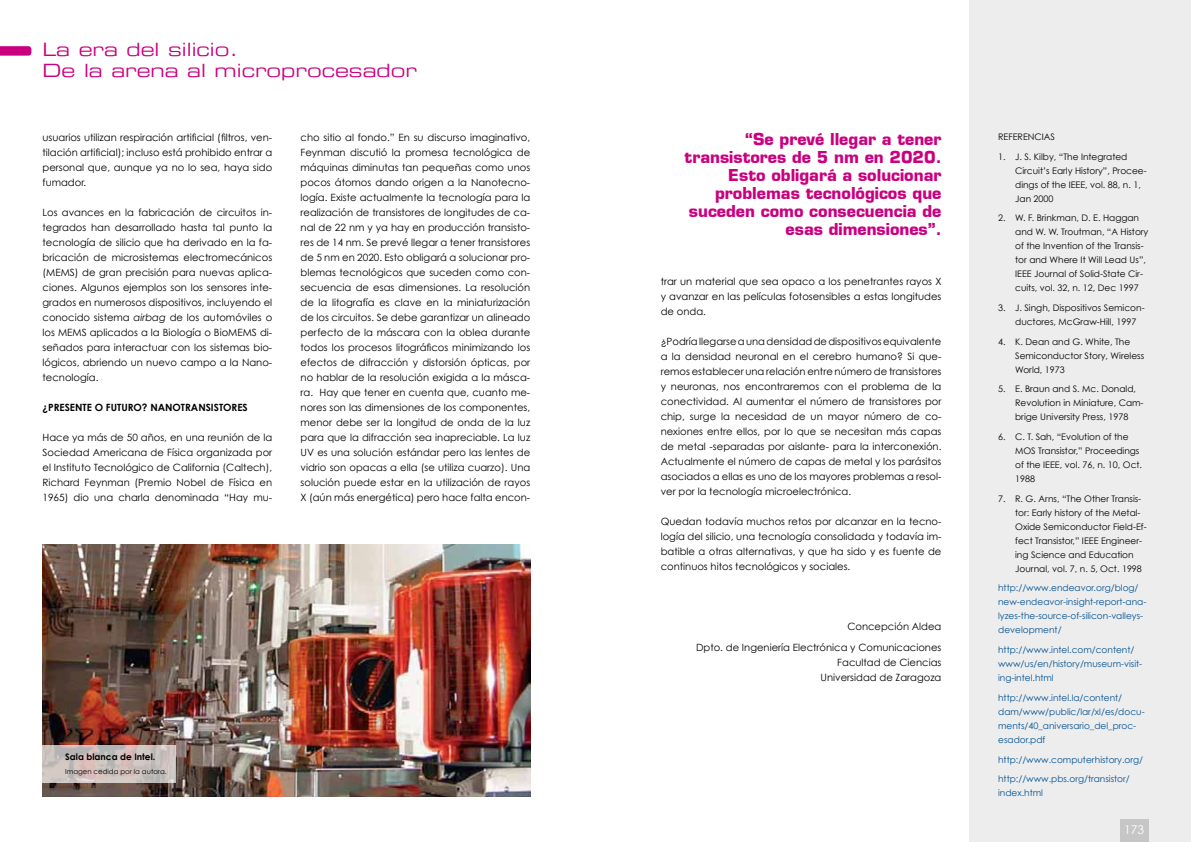
<style>
.page{position:relative;width:1191px;height:842px;background:#fff}
.page>*{position:absolute;margin:0;border:0;box-sizing:border-box;transform-origin:0 0}
.t1{font:18px/21px "Eurostile Extended Two";color:#ca007f}
.t2{font:700 16px/18px "Eurostile";color:#ca007f;text-align:right}
.t3{font:12px "Century Gothic";color:#fff}
.t4{font:10px/15px "Century Gothic";color:#000;text-align:justify}
.t5{font:700 10px "Century Gothic";color:#000}
.t6{font:9px/14px "Century Gothic";color:#000}
.t7{font:9px/14px "Century Gothic";color:#005092}
.t8{font:700 9px "Century Gothic";color:#000}
.t9{font:7px "Century Gothic";color:#000}
.s1{font-style:italic}
</style>
<div class="page">
<div style="left:969px;top:0;width:222px;height:842px;background:#ededed"></div>
<svg style="left:0;top:46px;width:31px;height:10px"></svg>
<img style="left:43px;top:544px;width:487px;height:253px">
<svg style="left:42px;top:745px;width:133px;height:37px"></svg>
<div style="left:1120px;top:819px;width:28px;height:23px;background:#c6c6c6"></div>
<h1 class="t1" style="left:43px;top:39px;width:376px">La era del silicio.<br>De la arena al microprocesador</h1>
<p class="t4" style="left:43px;top:129px;width:231px">usuarios utilizan respiración artificial (filtros, ven&shy;tilación artificial); incluso está prohibido entrar a personal que, aunque ya no lo sea, haya sido fumador.</p>
<p class="t4" style="left:43px;top:204px;width:231px">Los avances en la fabricación de circuitos in&shy;tegrados han desarrollado hasta tal punto la tecnología de silicio que ha derivado en la fa&shy;bricación de microsistemas electromecánicos (MEMS) de gran precisión para nuevas aplica&shy;ciones. Algunos ejemplos son los sensores inte&shy;grados en numerosos dispositivos, incluyendo el conocido sistema <span class="s1">airbag</span> de los automóviles o los MEMS aplicados a la Biología o BioMEMS di&shy;señados para interactuar con los sistemas bio&shy;lógicos, abriendo un nuevo campo a la Nano&shy;tecnología.</p>
<p class="t5" style="left:43px;top:401px;width:207px">¿PRESENTE O FUTURO? NANOTRANSISTORES</p>
<p class="t4" style="left:43px;top:429px;width:231px">Hace ya más de 50 años, en una reunión de la Sociedad Americana de Física organizada por el Instituto Tecnológico de California (Caltech), Richard Feynman (Premio Nobel de Física en 1965) dio una charla denominada “Hay mu-</p>
<p class="t4" style="left:300px;top:129px;width:231px">cho sitio al fondo.” En su discurso imaginativo, Feynman discutió la promesa tecnológica de máquinas diminutas tan pequeñas como unos pocos átomos dando origen a la Nanotecno&shy;logía. Existe actualmente la tecnología para la realización de transistores de longitudes de ca&shy;nal de 22 nm y ya hay en producción transisto&shy;res de 14 nm. Se prevé llegar a tener transistores de 5 nm en 2020. Esto obligará a solucionar pro&shy;blemas tecnológicos que suceden como con&shy;secuencia de esas dimensiones. La resolución de la litografía es clave en la miniaturización de los circuitos. Se debe garantizar un alineado perfecto de la máscara con la oblea durante todos los procesos litográficos minimizando los efectos de difracción y distorsión ópticas, por no hablar de la resolución exigida a la másca&shy;ra. Hay que tener en cuenta que, cuanto me&shy;nores son las dimensiones de los componentes, menor debe ser la longitud de onda de la luz para que la difracción sea inapreciable. La luz UV es una solución estándar pero las lentes de vidrio son opacas a ella (se utiliza cuarzo). Una solución puede estar en la utilización de rayos X (aún más energética) pero hace falta encon-</p>
<p class="t8" style="left:65px;top:751px;width:92px">Sala blanca de Intel.</p>
<p class="t9" style="left:65px;top:767px;width:103px">Imagen cedida por la autora.</p>
<h2 class="t2" style="left:684px;top:130px;width:258px">“Se prevé llegar a tener transistores de 5 nm en 2020.<br>Esto obligará a solucionar problemas tecnológicos que suceden como consecuencia de esas dimensiones”.</h2>
<p class="t4" style="left:660px;top:274px;width:282px">trar un material que sea opaco a los penetrantes rayos X y avanzar en las películas fotosensibles a estas longitudes de onda.</p>
<p class="t4" style="left:660px;top:334px;width:282px">¿Podría llegarse a una densidad de dispositivos equivalente a la densidad neuronal en el cerebro humano? Si que&shy;remos establecer una relación entre número de transistores y neuronas, nos encontraremos con el problema de la conectividad. Al aumentar el número de transistores por chip, surge la necesidad de un mayor número de co&shy;nexiones entre ellos, por lo que se necesitan más capas de metal -separadas por aislante- para la interconexión.<br>Actualmente el número de capas de metal y los parásitos asociados a ellas es uno de los mayores problemas a resol&shy;ver por la tecnología microelectrónica.</p>
<p class="t4" style="left:660px;top:514px;width:282px">Quedan todavía muchos retos por alcanzar en la tecno&shy;logía del silicio, una tecnología consolidada y todavía im&shy;batible a otras alternativas, y que ha sido y es fuente de continuos hitos tecnológicos y sociales.</p>
<p class="t4" style="left:696px;top:616px;width:247px;line-height:20.7px;text-align:right">Concepción Aldea<br>Dpto. de Ingeniería Electrónica y Comunicaciones</p>
<p class="t4" style="left:820px;top:655px;width:122px;text-align:right">Facultad de Ciencias<br>Universidad de Zaragoza</p>
<p class="t6" style="left:998px;top:130px;width:58px">REFERENCIAS</p>
<p class="t6" style="left:1015px;top:149px;width:133px;text-indent:-17px">1. J. S. Kilby, “The Integrated<br>Circuit’s Early History”, Procee&shy;dings of the IEEE, vol. 88, n. 1,<br>Jan 2000</p>
<p class="t6" style="left:1015px;top:211px;width:135px;text-indent:-17px">2. W. F. Brinkman, D. E. Haggan and W. W. Troutman, “A History of the Invention of the Transis&shy;tor and Where It Will Lead Us”,<br>IEEE Journal of Solid-State Cir&shy;cuits, vol. 32, n. 12, Dec 1997</p>
<p class="t6" style="left:1015px;top:301px;width:131px;text-indent:-17px">3. J. Singh, Dispositivos Semicon&shy;ductores, McGraw-Hill, 1997</p>
<p class="t6" style="left:1015px;top:334px;width:130px;text-indent:-17px">4. K. Dean and G. White, The<br>Semiconductor Story, Wireless<br>World, 1973</p>
<p class="t6" style="left:1015px;top:382px;width:130px;text-indent:-17px">5. E. Braun and S. Mc. Donald,<br>Revolution in Miniature, Cam&shy;brige University Press, 1978</p>
<p class="t6" style="left:1015px;top:430px;width:128px;text-indent:-17px">6. C. T. Sah, “Evolution of the<br>MOS Transistor,” Proceedings of the IEEE, vol. 76, n. 10, Oct.<br>1988</p>
<p class="t6" style="left:1015px;top:491px;width:133px;text-indent:-17px">7. R. G. Arns, “The Other Transis&shy;tor: Early history of the Metal-<br>Oxide Semiconductor Field-Ef&shy;fect Transistor,” IEEE Engineer&shy;ing Science and Education<br>Journal, vol. 7, n. 5, Oct. 1998</p>
<p class="t7" style="left:998px;top:581px;width:150px">http://www.endeavor.org/blog/ new-endeavor-insight-report-ana&shy;lyzes-the-source-of-silicon-valleys&shy;development/</p>
<p class="t7" style="left:998px;top:643px;width:146px">http://www.intel.com/content/ www/us/en/history/museum-visit&shy;ing-intel.html</p>
<p class="t7" style="left:998px;top:690px;width:148px">http://www.intel.la/content/ dam/www/public/lar/xl/es/docu&shy;ments/40_aniversario_del_proc&shy;esador.pdf</p>
<p class="t7" style="left:998px;top:749px;width:146px;line-height:19.7px">http://www.computerhistory.org/ http://www.pbs.org/transistor/</p>
<p class="t7" style="left:998px;top:786px;width:46px">index.html</p>
<p class="t3" style="left:1124px;top:822px;width:21px">173</p>
</div>
